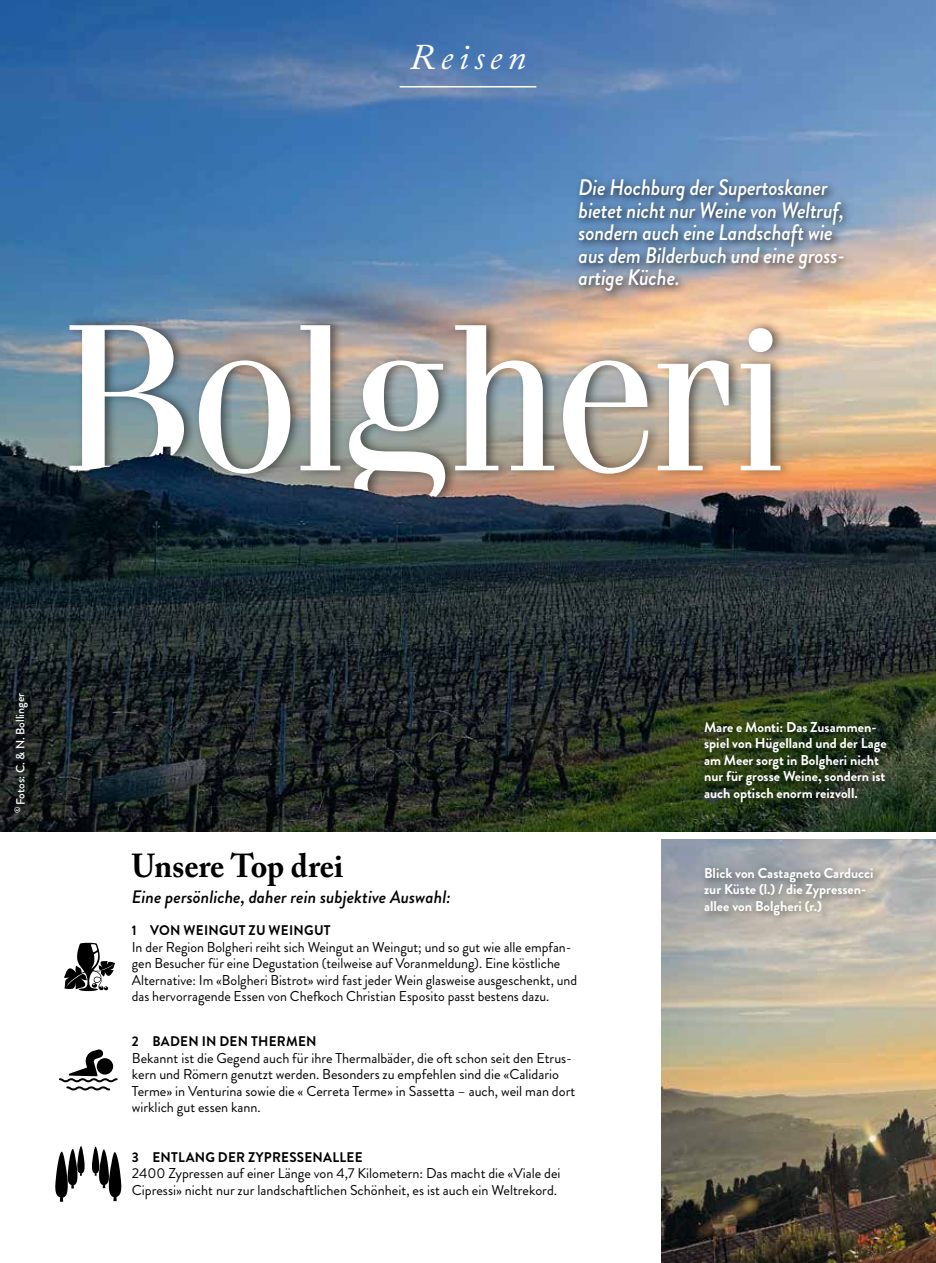
<style>
.page{position:relative;width:936px;height:1263px;background:#fff}
.page>*{position:absolute;margin:0;border:0;box-sizing:border-box;transform-origin:0 0}
.t1{font:209.7px "Fenice Pro ITC";letter-spacing:-.025em;color:#fff}
.t2{font:italic 36px "Adobe Caslon Pro";letter-spacing:.15em;color:#fff}
.t3{font:700 33px "Adobe Caslon Pro";letter-spacing:-.005em;color:#000;scale:.96 1}
.t4{font:italic 500 22.5px/22.5px "Brandon Grotesque";letter-spacing:-.01em;color:#fff;scale:.93 1}
.t5{font:italic 500 18px "Brandon Grotesque";color:#000}
.t6{font:14.25px/16.5px "Brandon Grotesque";color:#000}
.t7{font:700 14.25px/16.5px "Brandon Grotesque";color:#fff}
.t8{font:700 13.95px "Brandon Grotesque";letter-spacing:.02em;color:#000;scale:.96 1}
.t9{font:500 12px "Brandon Grotesque";letter-spacing:-.005em;color:#fff}
</style>
<div class="page">
<img style="left:0;top:0;width:935px;height:831px">
<img style="left:661px;top:839px;width:274px;height:424px">
<div style="left:699px;top:716px;width:197px;height:96px;background:#000;opacity:.5"></div>
<svg style="left:8px;top:687px;width:31px;height:136px;background:#1a1f1f"></svg>
<div style="left:699px;top:862px;width:185px;height:64px;background:#000;opacity:.5"></div>
<div style="left:65px;top:316px;width:728px;height:203px;background:#000;opacity:.5"></div>
<hr style="left:399px;top:86px;width:137px;height:1px;background:#fff">
<div style="left:574px;top:174px;width:279px;height:127px;background:#000;opacity:.75"></div>
<img style="left:65px;top:447px;width:379px;height:70px">
<svg style="left:59px;top:1049px;width:59px;height:41px"></svg>
<svg style="left:55px;top:1146px;width:30px;height:56px"></svg>
<svg style="left:92px;top:1147px;width:30px;height:54px"></svg>
<svg style="left:64px;top:942px;width:51px;height:50px"></svg>
<h2 class="t2" style="left:409px;top:35px;width:118px">Reisen</h2>
<h3 class="t4" style="left:578px;top:176px;width:288px">Die Hochburg der Supertoskaner bietet nicht nur Weine von Weltruf, sondern auch eine Landschaft wie aus dem Bilderbuch und eine gross&shy;artige Küche.</h3>
<h1 class="t1" style="left:61px;top:269px;width:729px">Bolgheri</h1>
<p class="t9" style="left:12px;top:813px;width:122px;rotate:-90deg"><sup>©</sup> Fotos: C. &amp; N. Bollinger</p>
<h3 class="t3" style="left:132px;top:846px;width:222px">Unsere Top drei</h3>
<p class="t8" style="left:132px;top:920px;width:208px">1 VON WEINGUT ZU WEINGUT</p>
<p class="t6" style="left:132px;top:938px;width:447px">In der Region Bolgheri reiht sich Weingut an Weingut; und so gut wie alle empfan&shy;gen Besucher für eine Degustation (teilweise auf Voranmeldung). Eine köstliche Alternative: Im «Bolgheri Bistrot» wird fast jeder Wein glasweise ausgeschenkt, und das hervorragende Essen von Chefkoch Christian Esposito passt bestens dazu.</p>
<p class="t8" style="left:132px;top:1032px;width:194px">2 BADEN IN DEN THERMEN</p>
<p class="t6" style="left:132px;top:1050px;width:445px">Bekannt ist die Gegend auch für ihre Thermalbäder, die oft schon seit den Etrus&shy;kern und Römern genutzt werden. Besonders zu empfehlen sind die «Calidario Terme» in Venturina sowie die « Cerreta Terme» in Sassetta – auch, weil man dort wirklich gut essen kann.</p>
<p class="t8" style="left:132px;top:1147px;width:242px">3 ENTLANG DER ZYPRESSENALLEE</p>
<p class="t6" style="left:132px;top:1165px;width:430px">2400 Zypressen auf einer Länge von 4,7 Kilometern: Das macht die «Viale dei<br>Cipressi» nicht nur zur landschaftlichen Schönheit, es ist auch ein Weltrekord.</p>
<p class="t5" style="left:132px;top:885px;width:320px">Eine persönliche, daher rein subjektive Auswahl:</p>
<p class="t7" style="left:704px;top:719px;width:184px">Mare e Monti: Das Zusammen&shy;spiel von Hügelland und der Lage am Meer sorgt in Bolgheri nicht nur für grosse Weine, sondern ist auch optisch enorm reizvoll.</p>
<p class="t7" style="left:704px;top:865px;width:171px">Blick von Castagneto Carducci zur Küste (l.) / die Zypressen&shy;allee von Bolgheri (r.)</p>
</div>
